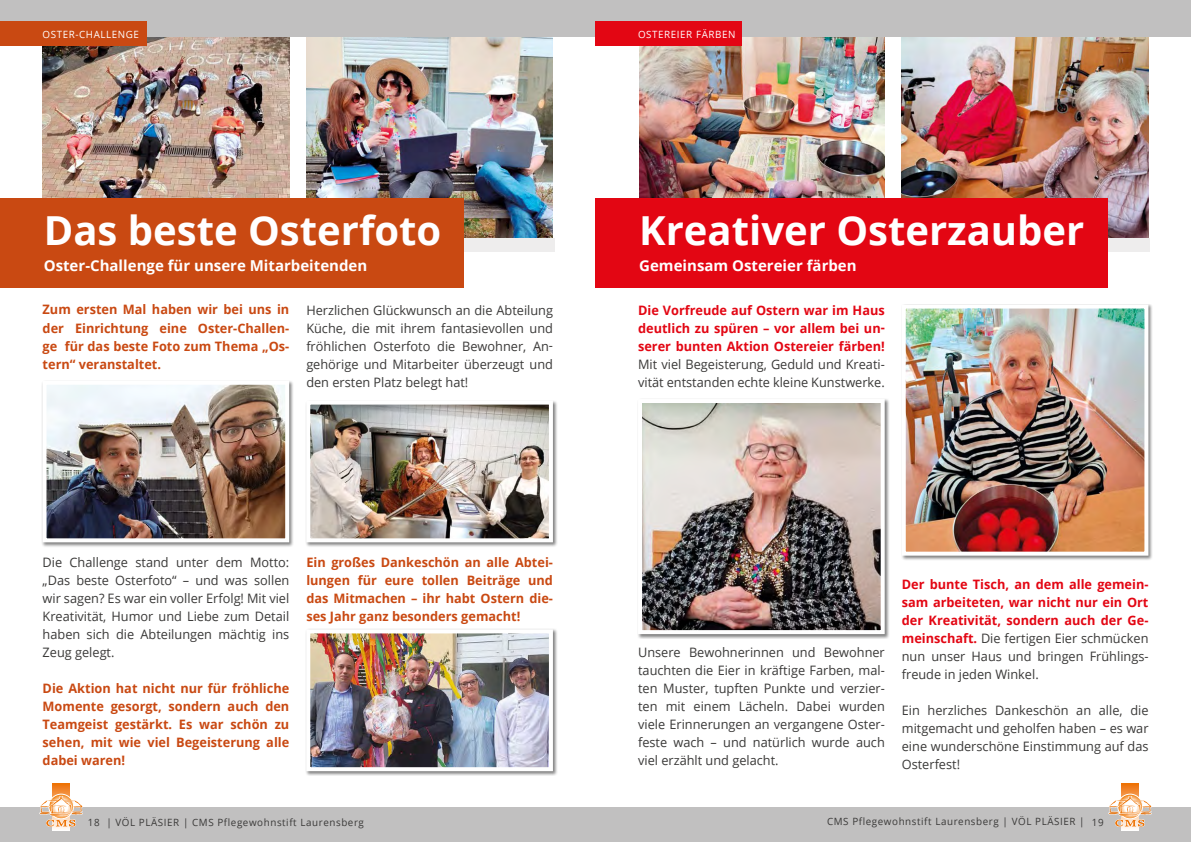
<style>
.page{position:relative;width:1191px;height:842px;background:#fff}
.page>*{position:absolute;margin:0;border:0;box-sizing:border-box;transform-origin:0 0}
.t1{font:700 40px "Open Sans";color:#fff}
.t2{font:700 15px "Open Sans";color:#fff}
.t3{font:13px/18px "Open Sans";color:#3a3938;text-align:justify}
.t4{font:700 13px/18px "Open Sans";color:#c94912;text-align:justify}
.t5{font:700 13px/18px "Open Sans";color:#e30613;text-align:justify}
.t6{font:10px "Open Sans";letter-spacing:.06em;color:#3a3938}
.t7{font:10px "Open Sans";letter-spacing:.06em;color:#fff}
.s1{font-weight:400;color:#3a3938}
</style>
<div class="page">
<div style="left:0;top:807px;width:1191px;height:35px;background:#c1c0c0"></div>
<img style="left:306px;top:36px;width:247px;height:203px">
<img style="left:902px;top:36px;width:246px;height:203px">
<img style="left:43px;top:36px;width:246px;height:162px">
<img style="left:639px;top:36px;width:245px;height:162px">
<div style="left:0;top:0;width:1191px;height:36px;background:#c1c0c0"></div>
<svg style="left:53px;top:784px;width:17px;height:46px"></svg>
<div style="left:49px;top:794px;width:25px;height:25px;border:1px solid #fff;border-radius:50%"></div>
<svg style="left:39px;top:796px;width:44px;height:31px"></svg>
<svg style="left:1121px;top:784px;width:18px;height:46px"></svg>
<div style="left:1117px;top:794px;width:25px;height:25px;border:1px solid #fff;border-radius:50%"></div>
<svg style="left:1108px;top:796px;width:44px;height:31px"></svg>
<div style="left:11px;top:239px;width:543px;height:13px;background:#eeeded"></div>
<div style="left:606px;top:239px;width:543px;height:13px;background:#eeeded"></div>
<div style="left:0;top:198px;width:463px;height:90px;background:#c94912"></div>
<div style="left:595px;top:198px;width:513px;height:90px;background:#e30613"></div>
<div style="left:42px;top:380px;width:252px;height:167px;background:#000;opacity:.5"></div>
<img style="left:48px;top:386px;width:236px;height:151px">
<div style="left:43px;top:381px;width:246px;height:161px;border:4px solid #fff"></div>
<div style="left:637px;top:398px;width:252px;height:241px;background:#000;opacity:.5"></div>
<img style="left:643px;top:404px;width:236px;height:225px">
<div style="left:638px;top:399px;width:246px;height:235px;border:4px solid #fff"></div>
<div style="left:305px;top:400px;width:253px;height:148px;background:#000;opacity:.5"></div>
<img style="left:311px;top:406px;width:237px;height:131px">
<div style="left:306px;top:401px;width:247px;height:141px;border:4px solid #fff"></div>
<div style="left:900px;top:304px;width:253px;height:256px;background:#000;opacity:.5"></div>
<img style="left:906px;top:310px;width:237px;height:241px">
<div style="left:901px;top:305px;width:247px;height:251px;border:4px solid #fff"></div>
<div style="left:305px;top:628px;width:253px;height:148px;background:#000;opacity:.5"></div>
<img style="left:311px;top:634px;width:237px;height:132px">
<div style="left:306px;top:629px;width:247px;height:142px;border:4px solid #fff"></div>
<div style="left:0;top:22px;width:147px;height:24px;background:#c94912"></div>
<div style="left:595px;top:22px;width:147px;height:24px;background:#e30613"></div>
<p class="t7" style="left:43px;top:27px;width:98px">OSTER-CHALLENGE</p>
<p class="t7" style="left:638px;top:27px;width:99px">OSTEREIER FÄRBEN</p>
<h1 class="t1" style="left:44px;top:202px;width:399px">Das beste Osterfoto</h1>
<h1 class="t1" style="left:639px;top:202px;width:446px">Kreativer Osterzauber</h1>
<p class="t2" style="left:44px;top:255px;width:325px">Oster-Challenge für unsere Mitarbeitenden</p>
<p class="t2" style="left:639px;top:255px;width:219px">Gemeinsam Ostereier färben</p>
<p class="t4" style="left:43px;top:300px;width:248px">Zum ersten Mal haben wir bei uns in der Einrichtung eine Oster-Challen&shy;ge für das beste Foto zum Thema „Os&shy;tern“ veranstaltet.</p>
<p class="t3" style="left:306px;top:300px;width:248px">Herzlichen Glückwunsch an die Abteilung Küche, die mit ihrem fantasievollen und fröhlichen Osterfoto die Bewohner, An&shy;gehörige und Mitarbeiter überzeugt und den ersten Platz belegt hat!</p>
<p class="t3" style="left:43px;top:552px;width:248px">Die Challenge stand unter dem Motto: „Das beste Osterfoto“ – und was sollen wir sagen? Es war ein voller Erfolg! Mit viel Kreativität, Humor und Liebe zum Detail haben sich die Abteilungen mächtig ins Zeug gelegt.</p>
<p class="t4" style="left:43px;top:678px;width:248px">Die Aktion hat nicht nur für fröhliche Momente gesorgt, sondern auch den Teamgeist gestärkt. Es war schön zu sehen, mit wie viel Begeisterung alle dabei waren!</p>
<p class="t4" style="left:306px;top:552px;width:248px">Ein großes Dankeschön an alle Abtei&shy;lungen für eure tollen Beiträge und das Mitmachen – ihr habt Ostern die&shy;ses Jahr ganz besonders gemacht!</p>
<p class="t5" style="left:638px;top:300px;width:248px">Die Vorfreude auf Ostern war im Haus deutlich zu spüren – vor allem bei un&shy;serer bunten Aktion Ostereier färben!</p>
<p class="t3" style="left:638px;top:354px;width:248px">Mit viel Begeisterung, Geduld und Kreati&shy;vität entstanden echte kleine Kunstwerke.</p>
<p class="t3" style="left:638px;top:642px;width:248px">Unsere Bewohnerinnen und Bewohner tauchten die Eier in kräftige Farben, mal&shy;ten Muster, tupften Punkte und verzier&shy;ten mit einem Lächeln. Dabei wurden viele Erinnerungen an vergangene Oster&shy;feste wach – und natürlich wurde auch viel erzählt und gelacht.</p>
<p class="t5" style="left:901px;top:575px;width:248px">Der bunte Tisch, an dem alle gemein&shy;sam arbeiteten, war nicht nur ein Ort der Kreativität, sondern auch der Ge&shy;meinschaft. <span class="s1">Die fertigen Eier schmücken nun unser Haus und bringen Frühlings&shy;freude in jeden Winkel.</span></p>
<p class="t3" style="left:901px;top:701px;width:248px">Ein herzliches Dankeschön an alle, die mitgemacht und geholfen haben – es war eine wunderschöne Einstimmung auf das Osterfest!</p>
<p class="t6" style="left:88px;top:815px;width:277px">18 | VÖL PLÄSIER | CMS Pflegewohnstift Laurensberg</p>
<p class="t6" style="left:827px;top:814px;width:278px">CMS Pflegewohnstift Laurensberg | VÖL PLÄSIER | 19</p>
</div>
